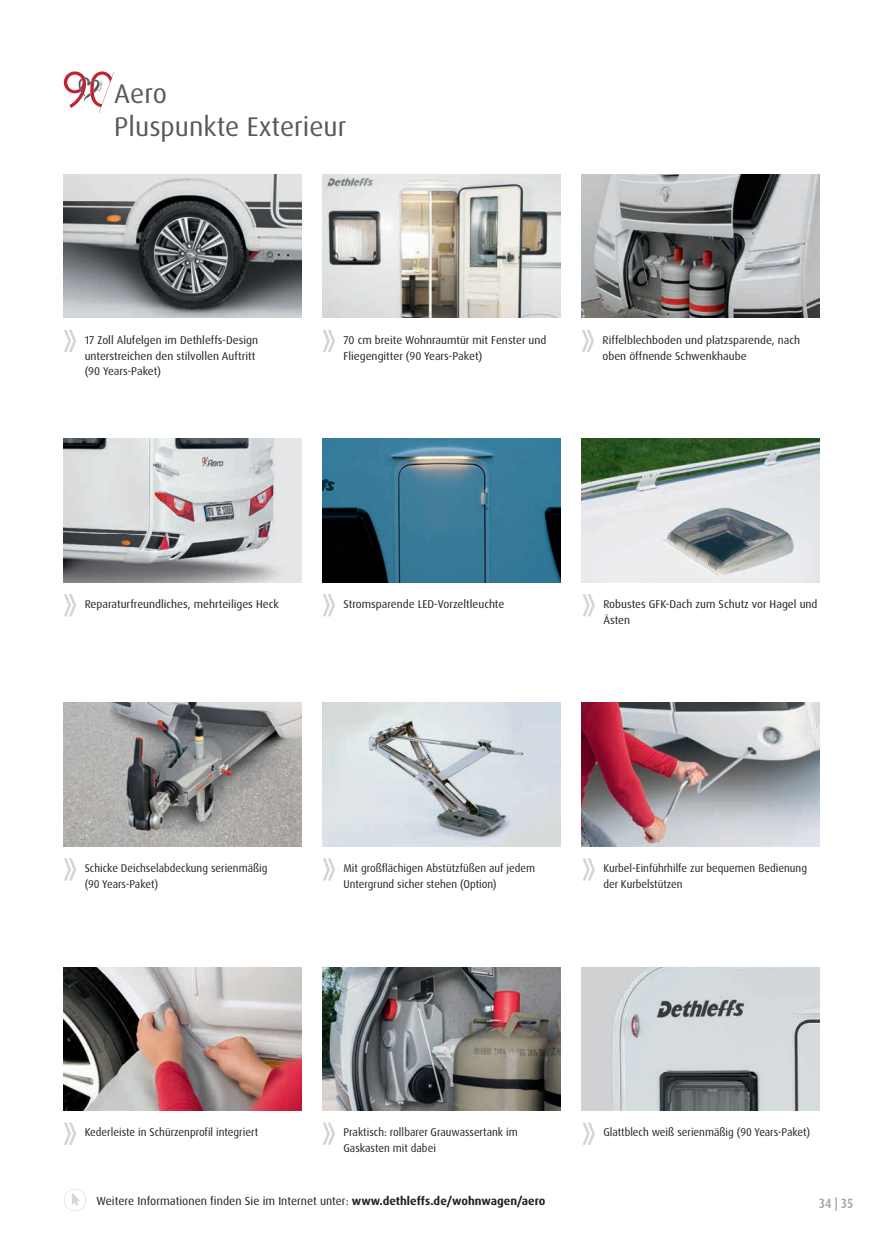
<style>
.page{position:relative;width:883px;height:1234px;background:#fff}
.page>*{position:absolute;margin:0;border:0;box-sizing:border-box;transform-origin:0 0}
.t1{font:27px/33px "Dax OT";color:#57585a}
.t2{font:700 condensed 13.5px "Dax Pro";color:#a8a9ad}
.t3{font:11.7px "Dax OT";color:#231f20}
.t4{font:11.25px/15.8px "Dax OT";color:#231f20}
.t5{font:11.25px/15.8px "Dax OT";color:#231f20;scale:.96 1}
.s1{font-weight:700}
</style>
<div class="page">
<img style="left:322px;top:702px;width:238px;height:144px">
<img style="left:322px;top:438px;width:238px;height:144px">
<img style="left:64px;top:174px;width:237px;height:144px">
<img style="left:64px;top:438px;width:237px;height:144px">
<img style="left:581px;top:438px;width:237px;height:144px">
<img style="left:581px;top:702px;width:237px;height:144px">
<img style="left:581px;top:967px;width:237px;height:143px">
<img style="left:64px;top:702px;width:237px;height:144px">
<img style="left:64px;top:967px;width:237px;height:143px">
<img style="left:322px;top:967px;width:238px;height:143px">
<svg style="left:64px;top:71px;width:50px;height:42px"></svg>
<img style="left:322px;top:174px;width:238px;height:144px">
<img style="left:581px;top:174px;width:237px;height:144px">
<svg style="left:582px;top:594px;width:12px;height:22px"></svg>
<svg style="left:323px;top:594px;width:12px;height:22px"></svg>
<svg style="left:64px;top:594px;width:12px;height:22px"></svg>
<svg style="left:64px;top:858px;width:12px;height:22px"></svg>
<svg style="left:323px;top:858px;width:12px;height:22px"></svg>
<svg style="left:323px;top:330px;width:12px;height:22px"></svg>
<svg style="left:582px;top:330px;width:12px;height:22px"></svg>
<svg style="left:583px;top:858px;width:11px;height:22px"></svg>
<svg style="left:64px;top:1122px;width:12px;height:22px"></svg>
<svg style="left:323px;top:1122px;width:12px;height:22px"></svg>
<svg style="left:583px;top:1122px;width:11px;height:22px"></svg>
<svg style="left:64px;top:330px;width:12px;height:22px"></svg>
<svg style="left:64px;top:1189px;width:22px;height:21px"></svg>
<h1 class="t1" style="left:114px;top:78px;width:233px">Aero<br>Pluspunkte Exterieur</h1>
<p class="t4" style="left:85px;top:332px;width:175px">17 Zoll Alufelgen im Dethleffs-Design unterstreichen den stilvollen Auftritt (90 Years-Paket)</p>
<p class="t4" style="left:343px;top:332px;width:204px">70 cm breite Wohnraumtür mit Fenster und<br>Fliegengitter (90 Years-Paket)</p>
<p class="t4" style="left:602px;top:332px;width:199px">Riffelblechboden und platzsparende, nach oben öffnende Schwenkhaube</p>
<p class="t4" style="left:85px;top:596px;width:196px">Reparaturfreundliches, mehrteiliges Heck</p>
<p class="t4" style="left:343px;top:596px;width:162px">Stromsparende LED-Vorzeltleuchte</p>
<p class="t4" style="left:603px;top:596px;width:215px">Robustes GFK-Dach zum Schutz vor Hagel und<br>Ästen</p>
<p class="t5" style="left:85px;top:860px;width:192px">Schicke Deichselabdeckung serienmäßig (90 Years-Paket)</p>
<p class="t5" style="left:343px;top:860px;width:201px">Mit großflächigen Abstützfüßen auf jedem<br>Untergrund sicher stehen (Option)</p>
<p class="t5" style="left:603px;top:860px;width:213px">Kurbel-Einführhilfe zur bequemen Bedienung der Kurbelstützen</p>
<p class="t5" style="left:85px;top:1124px;width:182px">Kederleiste in Schürzenprofil integriert</p>
<p class="t5" style="left:343px;top:1124px;width:183px">Praktisch: rollbarer Grauwassertank im<br>Gaskasten mit dabei</p>
<p class="t5" style="left:603px;top:1124px;width:217px">Glattblech weiß serienmäßig (90 Years-Paket)</p>
<p class="t3" style="left:97px;top:1192px;width:450px">Weitere Informationen finden Sie im Internet unter: <span class="s1">www.dethleffs.de/wohnwagen/aero</span></p>
<p class="t2" style="left:818px;top:1193px;width:36px">34 | 35</p>
</div>
